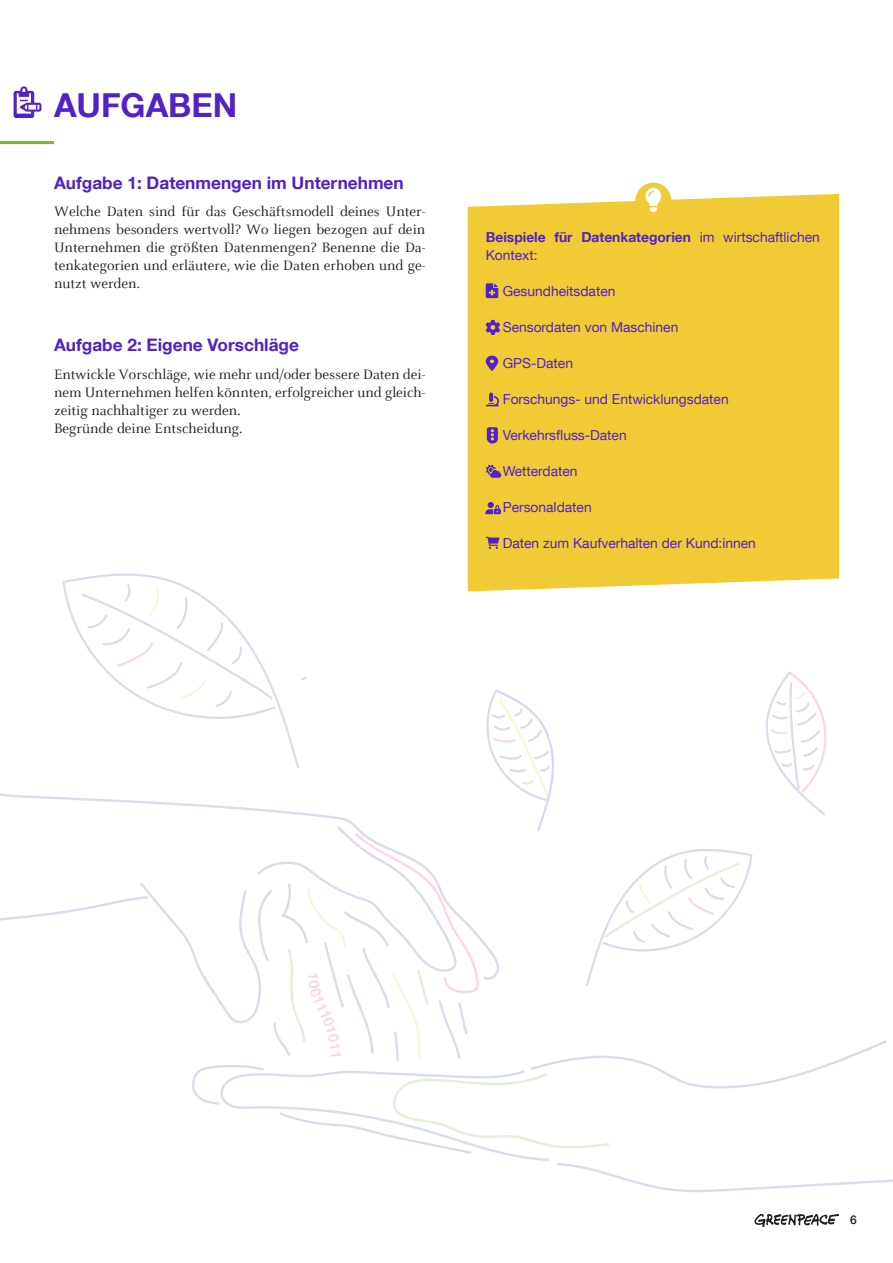
<style>
.page{position:relative;width:893px;height:1263px;background:#fff}
.page>*{position:absolute;margin:0;border:0;box-sizing:border-box;transform-origin:0 0}
.t1{font:700 33px "Helvetica Neue LT Com";color:#5221c7}
.t2{font:700 17.25px "Helvetica Neue LT Com";color:#5221c7}
.t3{font:15px/18px "Celeste";color:#231f20;text-align:justify}
.t4{font:13.8px "Helvetica Neue LT Com";color:#5221c7}
.t5{font:700 13.8px/18px "Helvetica Neue LT Com";color:#5221c7}
.t6{font:500 12px "Helvetica Neue LT Com";color:#231f20}
.s1{font-weight:400}
</style>
<div class="page">
<svg style="left:754px;top:1214px;width:85px;height:12px"></svg>
<hr style="left:0;top:141px;width:54px;height:3px;background:#73be1e">
<svg style="left:62px;top:573px;width:114px;height:9px"></svg>
<div style="left:468px;top:194px;width:371px;height:388px;background:#f0cb35"></div>
<div style="left:635px;top:183px;width:36px;height:36px;background:#f0cb35;border-radius:50%"></div>
<svg style="left:14px;top:86px;width:27px;height:32px"></svg>
<svg style="left:646px;top:188px;width:15px;height:24px"></svg>
<svg style="left:486px;top:283px;width:12px;height:15px"></svg>
<svg style="left:486px;top:320px;width:14px;height:15px"></svg>
<svg style="left:486px;top:356px;width:12px;height:15px"></svg>
<svg style="left:486px;top:393px;width:13px;height:13px"></svg>
<svg style="left:487px;top:427px;width:11px;height:16px"></svg>
<svg style="left:486px;top:464px;width:15px;height:14px"></svg>
<svg style="left:485px;top:502px;width:16px;height:12px"></svg>
<svg style="left:486px;top:537px;width:13px;height:12px"></svg>
<svg style="left:0;top:582px;width:893px;height:610px"></svg>
<h1 class="t1" style="left:54px;top:84px;width:185px">AUFGABEN</h1>
<p class="t2" style="left:54px;top:172px;width:351px">Aufgabe 1: Datenmengen im Unternehmen</p>
<p class="t3" style="left:54px;top:203px;width:373px">Welche Daten sind für das Geschäftsmodell deines Unter&shy;nehmens besonders wertvoll? Wo liegen bezogen auf dein Unternehmen die größten Datenmengen? Benenne die Da&shy;tenkategorien und erläutere, wie die Daten erhoben und ge&shy;nutzt werden.</p>
<p class="t2" style="left:54px;top:334px;width:247px">Aufgabe 2: Eigene Vorschläge</p>
<p class="t3" style="left:54px;top:366px;width:373px;text-align:left">Entwickle Vorschläge, wie mehr und/oder bessere Daten dei&shy;nem Unternehmen helfen könnten, erfolgreicher und gleich&shy;zeitig nachhaltiger zu werden.<br>Begründe deine Entscheidung.</p>
<p class="t5" style="left:486px;top:228px;width:336px">Beispiele für Datenkategorien <span class="s1">im wirtschaftlichen<br>Kontext:</span></p>
<p class="t4" style="left:503px;top:283px;width:114px">Gesundheitsdaten</p>
<p class="t4" style="left:503px;top:319px;width:177px">Sensordaten von Maschinen</p>
<p class="t4" style="left:503px;top:355px;width:72px">GPS-Daten</p>
<p class="t4" style="left:503px;top:391px;width:227px">Forschungs- und Entwicklungsdaten</p>
<p class="t4" style="left:503px;top:427px;width:125px">Verkehrsfluss-Daten</p>
<p class="t4" style="left:503px;top:463px;width:76px">Wetterdaten</p>
<p class="t4" style="left:503px;top:499px;width:90px">Personaldaten</p>
<p class="t4" style="left:503px;top:535px;width:255px">Daten zum Kaufverhalten der Kund:innen</p>
<p class="t6" style="left:850px;top:1212px;width:8px">6</p>
</div>
